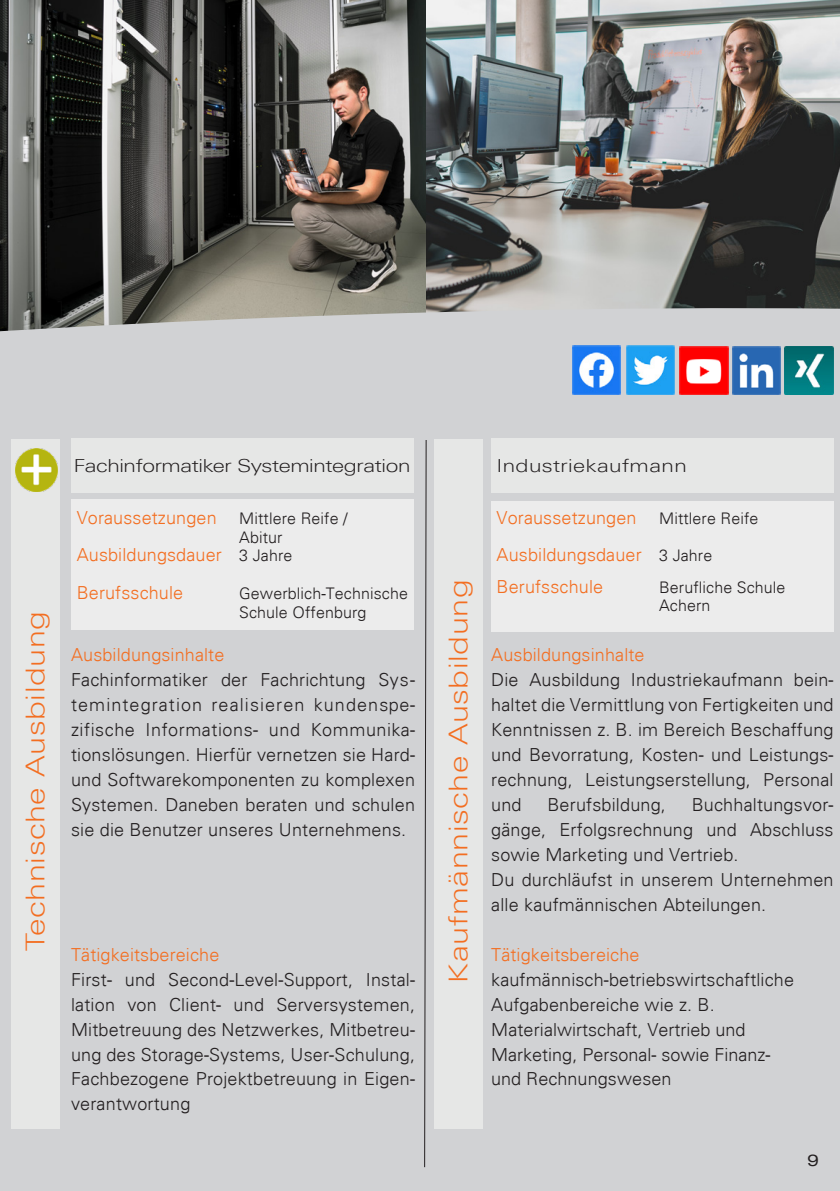
<style>
.page{position:relative;width:840px;height:1191px;background:#fff}
.page>*{position:absolute;margin:0;border:0;box-sizing:border-box;transform-origin:0 0}
.t1{font:300 26px "Linotype Univers 340 Ex";letter-spacing:.025em;color:#f36e21}
.Absatzformat_1{font:300 18px/25px "Univers";letter-spacing:.01em;color:#231f20;text-align:justify}
.t2{font:300 18px "Univers";letter-spacing:.005em;color:#f36e21}
.t3{font:300 18px "Linotype Univers 340 Ex";letter-spacing:-.02em;color:#231f20}
.t4{font:300 18px "Linotype Univers 340 Ex";letter-spacing:.025em;color:#231f20}
.t5{font:300 16px/18.8px "Univers";letter-spacing:.005em;color:#231f20}
.t6{font:expanded 16px "Univers";color:#231f20}
.s1{font-size:16px;color:#231f20}
</style>
<div class="page">
<div style="left:0;top:1004px;width:839px;height:187px;background:#d1d2d4"></div>
<img style="left:425px;top:0;width:414px;height:300px">
<img style="left:0;top:0;width:425px;height:300px">
<div style="left:0;top:300px;width:839px;height:704px;background:#d1d2d4"></div>
<div style="left:491px;top:438px;width:342px;height:54px;background:#e6e7e6"></div>
<div style="left:11px;top:439px;width:48px;height:689px;background:#e6e7e6"></div>
<div style="left:71px;top:438px;width:342px;height:54px;background:#e6e7e6"></div>
<div style="left:434px;top:439px;width:48px;height:689px;background:#e6e7e6"></div>
<div style="left:490px;top:501px;width:342px;height:130px;background:#ececec"></div>
<svg style="left:424px;top:439px;width:2px;height:728px"></svg>
<div style="left:71px;top:499px;width:342px;height:131px;background:#ececec"></div>
<img style="left:15px;top:448px;width:43px;height:43px">
<img style="left:679px;top:346px;width:48px;height:49px">
<img style="left:731px;top:346px;width:49px;height:48px">
<img style="left:572px;top:346px;width:48px;height:48px">
<img style="left:625px;top:346px;width:49px;height:48px">
<img style="left:784px;top:346px;width:48px;height:48px">
<p class="t1" style="left:20px;top:951px;width:342px;rotate:-90deg">Technische Ausbildung</p>
<p class="t3" style="left:74px;top:455px;width:338px">Fachinformatiker Systemintegration</p>
<p class="t2" style="left:77px;top:507px;width:141px">Voraussetzungen</p>
<p class="t5" style="left:239px;top:509px;width:110px">Mittlere Reife /</p>
<p class="t5" style="left:239px;top:527px;width:45px">Abitur</p>
<p class="t2" style="left:77px;top:544px;width:217px">Ausbildungsdauer <span class="s1">3 Jahre</span></p>
<p class="t2" style="left:77px;top:581px;width:108px">Berufsschule</p>
<p class="t5" style="left:239px;top:584px;width:170px">Gewerblich-Technische<br>Schule Offenburg</p>
<p class="t2" style="left:71px;top:644px;width:155px">Ausbildungsinhalte</p>
<p class="Absatzformat_1" style="left:71px;top:667px;width:345px">Fachinformatiker der Fachrichtung Sys&shy;temintegration realisieren kundenspe&shy;zifische Informations- und Kommunika&shy;tionslösungen. Hierfür vernetzen sie Hard&shy;und Softwarekomponenten zu komplexen Systemen. Daneben beraten und schulen sie die Benutzer unseres Unternehmens.</p>
<p class="t2" style="left:71px;top:943px;width:150px">Tätigkeitsbereiche</p>
<p class="Absatzformat_1" style="left:71px;top:966px;width:345px">First- und Second-Level-Support, Instal&shy;lation von Client- und Serversystemen, Mitbetreuung des Netzwerkes, Mitbetreu&shy;ung des Storage-Systems, User-Schulung, Fachbezogene Projektbetreuung in Eigen&shy;verantwortung</p>
<p class="t1" style="left:443px;top:982px;width:405px;rotate:-90deg">Kaufmännische Ausbildung</p>
<p class="t4" style="left:496px;top:455px;width:191px">Industriekaufmann</p>
<p class="t2" style="left:496px;top:507px;width:141px">Voraussetzungen</p>
<p class="t5" style="left:658px;top:509px;width:101px">Mittlere Reife</p>
<p class="t2" style="left:496px;top:544px;width:217px">Ausbildungsdauer <span class="s1">3 Jahre</span></p>
<p class="t2" style="left:496px;top:575px;width:108px">Berufsschule</p>
<p class="t5" style="left:658px;top:577px;width:128px">Berufliche Schule<br>Achern</p>
<p class="t2" style="left:491px;top:644px;width:155px">Ausbildungsinhalte</p>
<p class="Absatzformat_1" style="left:491px;top:667px;width:344px">Die Ausbildung Industriekaufmann bein&shy;haltet die Vermittlung von Fertigkeiten und Kenntnissen z. B. im Bereich Beschaffung und Bevorratung, Kosten- und Leistungs&shy;rechnung, Leistungserstellung, Personal und</p>
<p class="Absatzformat_1" style="left:547px;top:792px;width:120px">Berufsbildung,</p>
<p class="Absatzformat_1" style="left:491px;top:792px;width:343px;text-indent:200px">Buchhaltungsvor&shy;gänge, Erfolgsrechnung und Abschluss sowie Marketing und Vertrieb.</p>
<p class="Absatzformat_1" style="left:491px;top:867px;width:344px">Du durchläufst in unserem Unternehmen alle kaufmännischen Abteilungen.</p>
<p class="t2" style="left:491px;top:943px;width:150px">Tätigkeitsbereiche</p>
<p class="Absatzformat_1" style="left:491px;top:966px;width:304px">kaufmännisch-betriebswirtschaftliche</p>
<p class="Absatzformat_1" style="left:491px;top:991px;width:225px">Aufgabenbereiche wie z. B.</p>
<p class="Absatzformat_1" style="left:491px;top:1016px;width:255px">Materialwirtschaft, Vertrieb und</p>
<p class="Absatzformat_1" style="left:491px;top:1041px;width:281px">Marketing, Personal- sowie Finanz-</p>
<p class="Absatzformat_1" style="left:491px;top:1066px;width:182px">und Rechnungswesen</p>
<p class="t6" style="left:806px;top:1150px;width:13px">9</p>
</div>
